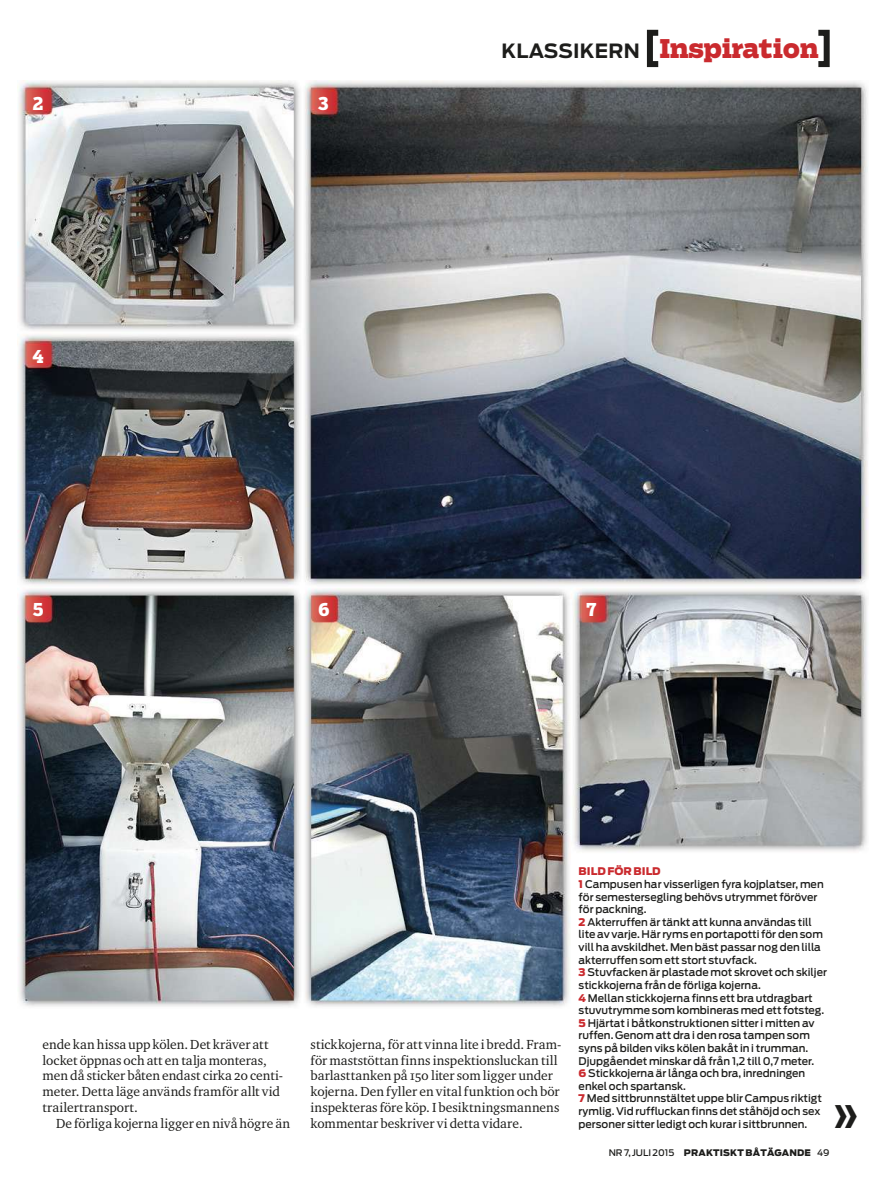
<style>
.page{position:relative;width:885px;height:1183px;background:#fff}
.page>*{position:absolute;margin:0;border:0;box-sizing:border-box;transform-origin:0 0}
.t1{font:700 40.5px "Antenna";color:#1d1d1b}
.t2{font:800 25.5px "Boomer Serif";color:#ca2a2e}
.t3{font:800 18.15px "Boomer Serif Cond";color:#fff}
.t4{font:13.5px/15.8px "Charter ITC Regu OS";color:#1d1d1b}
.t5{font:500 10.5px/12.6px "Antenna";color:#1d1d1b}
.t6{font:900 9px "Antenna";letter-spacing:.02em;color:#1d1d1b}
.s1{font-family:"Antenna";font-weight:700;font-size:19.5px;color:#1d1d1b}
.s2{font-weight:900;color:#ca2a2e}
.s3{font-weight:500}
</style>
<div class="page">
<img style="left:17px;top:81px;width:851px;height:926px">
<div style="left:647px;top:30px;width:14px;height:37px;border:6px solid #1d1d1b"></div>
<div style="left:815px;top:30px;width:14px;height:37px;border:6px solid #1d1d1b"></div>
<h3 class="t3" style="left:33px;top:93px;width:12px">2</h3>
<h3 class="t3" style="left:33px;top:346px;width:13px">4</h3>
<h3 class="t3" style="left:33px;top:599px;width:12px">5</h3>
<h3 class="t3" style="left:318px;top:93px;width:12px">3</h3>
<h2 class="t2" style="left:501px;top:34px;width:318px"><span class="s1">KLASSIKERN</span> Inspiration</h2>
<h3 class="t3" style="left:318px;top:599px;width:13px">6</h3>
<h3 class="t3" style="left:586px;top:599px;width:12px">7</h3>
<p class="t4" style="left:43px;top:1037px;width:242px">ende kan hissa upp kölen. Det kräver att locket öppnas och att en talja monteras, men då sticker båten endast cirka 20 centi&shy;meter. Detta läge används framför allt vid trailertransport.</p>
<p class="t4" style="left:56px;top:1115px;width:235px">De förliga kojerna ligger en nivå högre än</p>
<p class="t4" style="left:310px;top:1037px;width:252px">stickkojerna, för att vinna lite i bredd. Fram&shy;för maststöttan finns inspektionsluckan till barlasttanken på 150 liter som ligger under kojerna. Den fyller en vital funktion och bör inspekteras före köp. I besiktningsmannens kommentar beskriver vi detta vidare.</p>
<p class="t5" style="left:578px;top:865px;width:250px"><span class="s2">BILD FÖR BILD<br>1</span> Campusen har visserligen fyra kojplatser, men för semestersegling behövs utrymmet föröver för packning.<br><span class="s2">2</span> Akterruffen är tänkt att kunna användas till lite av varje. Här ryms en portapotti för den som vill ha avskildhet. Men bäst passar nog den lilla akterruffen som ett stort stuvfack.<br><span class="s2">3</span> Stuvfacken är plastade mot skrovet och skiljer stickkojerna från de förliga kojerna.<br><span class="s2">4</span> Mellan stickkojerna finns ett bra utdragbart stuvutrymme som kombineras med ett fotsteg.<br><span class="s2">5</span> Hjärtat i båtkonstruktionen sitter i mitten av ruffen. Genom att dra i den rosa tampen som syns på bilden viks kölen bakåt in i trumman.<br>Djupgåendet minskar då från 1,2 till 0,7 meter.<br><span class="s2">6</span> Stickkojerna är långa och bra, inredningen enkel och spartansk.<br><span class="s2">7</span> Med sittbrunnstältet uppe blir Campus riktigt rymlig. Vid ruffluckan finns det ståhöjd och sex personer sitter ledigt och kurar i sittbrunnen.</p>
<h1 class="t1" style="left:829px;top:1089px;width:33px">»</h1>
<p class="t6" style="left:608px;top:1147px;width:222px"><span class="s3">NR 7, JULI 2015</span> PRAKTISKT BÅTÄGANDE <span class="s3">49</span></p>
</div>
